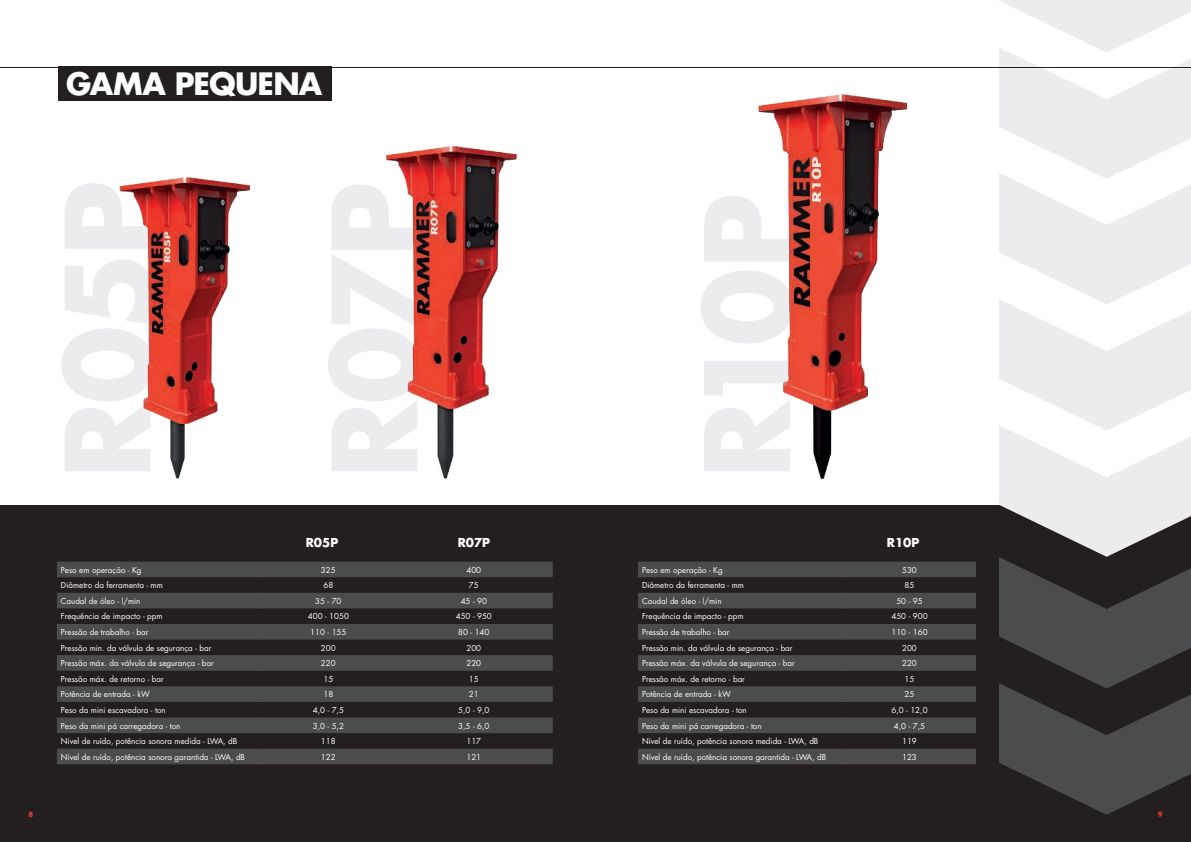
<style>
.page{position:relative;width:1191px;height:842px;background:#fff}
.page>*{position:absolute;margin:0;border:0;box-sizing:border-box;transform-origin:0 0}
.t1{font:700 30px "Futura Std";letter-spacing:-.025em;color:#fff}
.t2{font:700 12px "Futura Std";color:#fff}
.t3{font:8px/15.6px "Futura Std";color:#fff}
.t4{font:700 7px "Futura Std";color:#ee3b32}
</style>
<div class="page">
<div style="left:0;top:505px;width:1191px;height:337px;background:#231f20"></div>
<svg style="left:638px;top:562px;width:205px;height:202px;fill:#494a4b"></svg>
<svg style="left:57px;top:562px;width:205px;height:202px;fill:#4b4c4d"></svg>
<svg style="left:843px;top:562px;width:133px;height:202px"></svg>
<svg style="left:262px;top:562px;width:291px;height:202px;fill:#4b4c4d"></svg>
<div style="left:58px;top:67px;width:273px;height:34px;background:#231f20"></div>
<hr style="left:0;top:67px;width:1191px;height:1px;background:#231f20">
<img style="left:119px;top:177px;width:132px;height:302px">
<img style="left:386px;top:146px;width:131px;height:333px">
<img style="left:758px;top:94px;width:150px;height:385px">
<svg style="left:999px;top:0;width:192px;height:815px"></svg>
<h1 class="t1" style="left:66px;top:64px;width:258px">GAMA PEQUENA</h1>
<h2 class="t2" style="left:306px;top:534px;width:34px">R05P</h2>
<h2 class="t2" style="left:458px;top:534px;width:34px">R07P</h2>
<h2 class="t2" style="left:887px;top:534px;width:34px">R10P</h2>
<p class="t3" style="left:321px;top:562px;width:16px">325</p>
<p class="t3" style="left:466px;top:562px;width:16px">400</p>
<p class="t3" style="left:323px;top:578px;width:11px">68</p>
<p class="t3" style="left:469px;top:578px;width:11px">75</p>
<p class="t3" style="left:315px;top:593px;width:28px">35 - 70</p>
<p class="t3" style="left:461px;top:593px;width:28px">45 - 90</p>
<p class="t3" style="left:308px;top:609px;width:43px">400 - 1050</p>
<p class="t3" style="left:456px;top:609px;width:38px">450 - 950</p>
<p class="t3" style="left:310px;top:624px;width:38px">110 - 155</p>
<p class="t3" style="left:458px;top:624px;width:33px">80 - 140</p>
<p class="t3" style="left:321px;top:640px;width:16px">200</p>
<p class="t3" style="left:466px;top:640px;width:16px">200</p>
<p class="t3" style="left:321px;top:656px;width:16px">220</p>
<p class="t3" style="left:466px;top:656px;width:16px">220</p>
<p class="t3" style="left:323px;top:671px;width:11px">15</p>
<p class="t3" style="left:469px;top:671px;width:11px">15</p>
<p class="t3" style="left:323px;top:687px;width:11px">18</p>
<p class="t3" style="left:469px;top:687px;width:11px">21</p>
<p class="t3" style="left:313px;top:702px;width:33px">4,0 - 7,5</p>
<p class="t3" style="left:458px;top:702px;width:33px">5,0 - 9,0</p>
<p class="t3" style="left:313px;top:718px;width:33px">3,0 - 5,2</p>
<p class="t3" style="left:458px;top:718px;width:33px">3,5 - 6,0</p>
<p class="t3" style="left:321px;top:734px;width:16px">118</p>
<p class="t3" style="left:466px;top:734px;width:16px">117</p>
<p class="t3" style="left:321px;top:749px;width:16px">122</p>
<p class="t3" style="left:466px;top:749px;width:16px">121</p>
<p class="t3" style="left:61px;top:562px;width:186px">Peso em operação - Kg<br>Diâmetro da ferramenta - mm<br>Caudal de óleo - l/min<br>Frequência de impacto - ppm<br>Pressão de trabalho - bar<br>Pressão min. da válvula de segurança - bar<br>Pressão máx. da válvula de segurança - bar<br>Pressão máx. de retorno - bar<br>Potência de entrada - kW<br>Peso da mini escavadora - ton<br>Peso da mini pá carregadora - ton<br>Nível de ruído, potência sonora medida - LWA, dB<br>Nível de ruído, potência sonora garantida - LWA, dB</p>
<p class="t3" style="left:891px;top:562px;width:38px;text-align:center">530<br>85<br>50 - 95<br>450 - 900<br>110 - 160<br>200<br>220<br>15<br>25<br>6,0 - 12,0<br>4,0 - 7,5<br>119<br>123</p>
<p class="t3" style="left:642px;top:562px;width:186px">Peso em operação - Kg<br>Diâmetro da ferramenta - mm<br>Caudal de óleo - l/min<br>Frequência de impacto - ppm<br>Pressão de trabalho - bar<br>Pressão min. da válvula de segurança - bar<br>Pressão máx. da válvula de segurança - bar<br>Pressão máx. de retorno - bar<br>Potência de entrada - kW<br>Peso da mini escavadora - ton<br>Peso da mini pá carregadora - ton<br>Nível de ruído, potência sonora medida - LWA, dB<br>Nível de ruído, potência sonora garantida - LWA, dB</p>
<p class="t4" style="left:28px;top:809px;width:6px">8</p>
<p class="t4" style="left:1157px;top:809px;width:6px">9</p>
</div>
